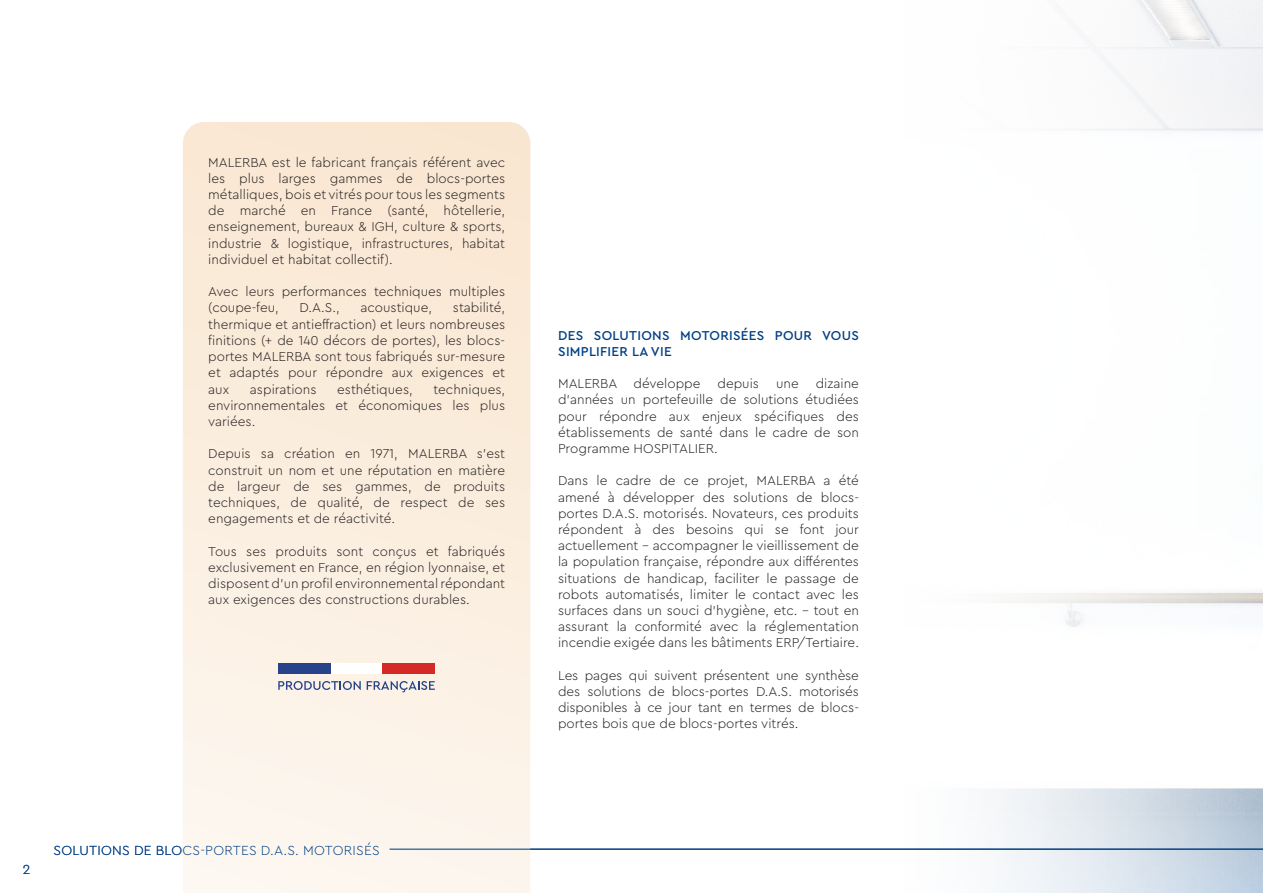
<style>
.page{position:relative;width:1263px;height:893px;background:#fff}
.page>*{position:absolute;margin:0;border:0;box-sizing:border-box;transform-origin:0 0}
.t1{font:300 13.8px "Cera PRO";letter-spacing:.02em;color:#003f84}
.t2{font:300 13.5px/16.2px "Cera PRO";color:#241f1f;text-align:justify}
.t3{font:500 13.5px/16.2px "Cera PRO";letter-spacing:.02em;color:#003f84}
</style>
<div class="page">
<svg style="left:183px;top:122px;width:347px;height:771px;background:#faeedf"></svg>
<img style="left:890px;top:0;width:373px;height:893px">
<div style="left:330px;top:663px;width:53px;height:11px;background:#fff"></div>
<div style="left:278px;top:663px;width:52px;height:11px;background:#27448a"></div>
<div style="left:383px;top:663px;width:52px;height:11px;background:#d52926"></div>
<svg style="left:278px;top:681px;width:83px;height:9px"></svg>
<svg style="left:367px;top:681px;width:68px;height:11px"></svg>
<hr style="left:389px;top:849px;width:874px;height:1px;background:#003f84">
<p class="t2" style="left:208px;top:153px;width:298px">MALERBA est le fabricant français référent avec les plus larges gammes de blocs-portes métalliques, bois et vitrés pour tous les segments de marché en France (santé, hôtellerie, enseignement, bureaux &amp; IGH, culture &amp; sports, industrie &amp; logistique, infrastructures, habitat individuel et habitat collectif).</p>
<p class="t2" style="left:208px;top:283px;width:298px">Avec leurs performances techniques multiples (coupe-feu,</p>
<p class="t2" style="left:208px;top:299px;width:298px;text-indent:245px">stabilité, thermique et antieffraction) et leurs nombreuses finitions (+ de 140 décors de portes), les blocs&shy;portes MALERBA sont tous fabriqués sur-mesure et adaptés pour répondre aux exigences et aux</p>
<p class="t2" style="left:300px;top:299px;width:42px">D.A.S.,</p>
<p class="t2" style="left:360px;top:299px;width:73px">acoustique,</p>
<p class="t2" style="left:250px;top:380px;width:68px">aspirations</p>
<p class="t2" style="left:337px;top:380px;width:77px">esthétiques,</p>
<p class="t2" style="left:208px;top:380px;width:298px;text-indent:225px">techniques, environnementales et économiques les plus variées.</p>
<p class="t2" style="left:208px;top:445px;width:298px">Depuis sa création en 1971, MALERBA s’est construit un nom et une réputation en matière de largeur de ses gammes, de produits techniques, de qualité, de respect de ses engagements et de réactivité.</p>
<p class="t2" style="left:208px;top:542px;width:298px">Tous ses produits sont conçus et fabriqués exclusivement en France, en région lyonnaise, et disposent d’un profil environnemental répondant aux exigences des constructions durables.</p>
<p class="t1" style="left:23px;top:860px;width:9px">2</p>
<p class="t1" style="left:53px;top:841px;width:328px">SOLUTIONS DE BLOCS-PORTES D.A.S. MOTORISÉS</p>
<p class="t3" style="left:558px;top:326px;width:302px">DES SOLUTIONS MOTORISÉES POUR VOUS<br>SIMPLIFIER LA VIE</p>
<p class="t2" style="left:558px;top:375px;width:144px">MALERBA développe</p>
<p class="t2" style="left:717px;top:375px;width:43px">depuis</p>
<p class="t2" style="left:776px;top:375px;width:24px">une</p>
<p class="t2" style="left:558px;top:375px;width:302px;text-indent:258px">dizaine d’années un portefeuille de solutions étudiées pour répondre aux enjeux spécifiques des établissements de santé dans le cadre de son Programme HOSPITALIER.</p>
<p class="t2" style="left:558px;top:472px;width:302px">Dans le cadre de ce projet, MALERBA a été amené à développer des solutions de blocs&shy;portes D.A.S. motorisés. Novateurs, ces produits répondent à des besoins qui se font jour actuellement - accompagner le vieillissement de la population française, répondre aux différentes situations de handicap, faciliter le passage de robots automatisés, limiter le contact avec les surfaces dans un souci d’hygiène, etc. - tout en assurant la conformité avec la réglementation incendie exigée dans les bâtiments ERP/Tertiaire.</p>
<p class="t2" style="left:558px;top:666px;width:302px">Les pages qui suivent présentent une synthèse des solutions de blocs-portes D.A.S. motorisés disponibles à ce jour tant en termes de blocs&shy;portes bois que de blocs-portes vitrés.</p>
</div>
